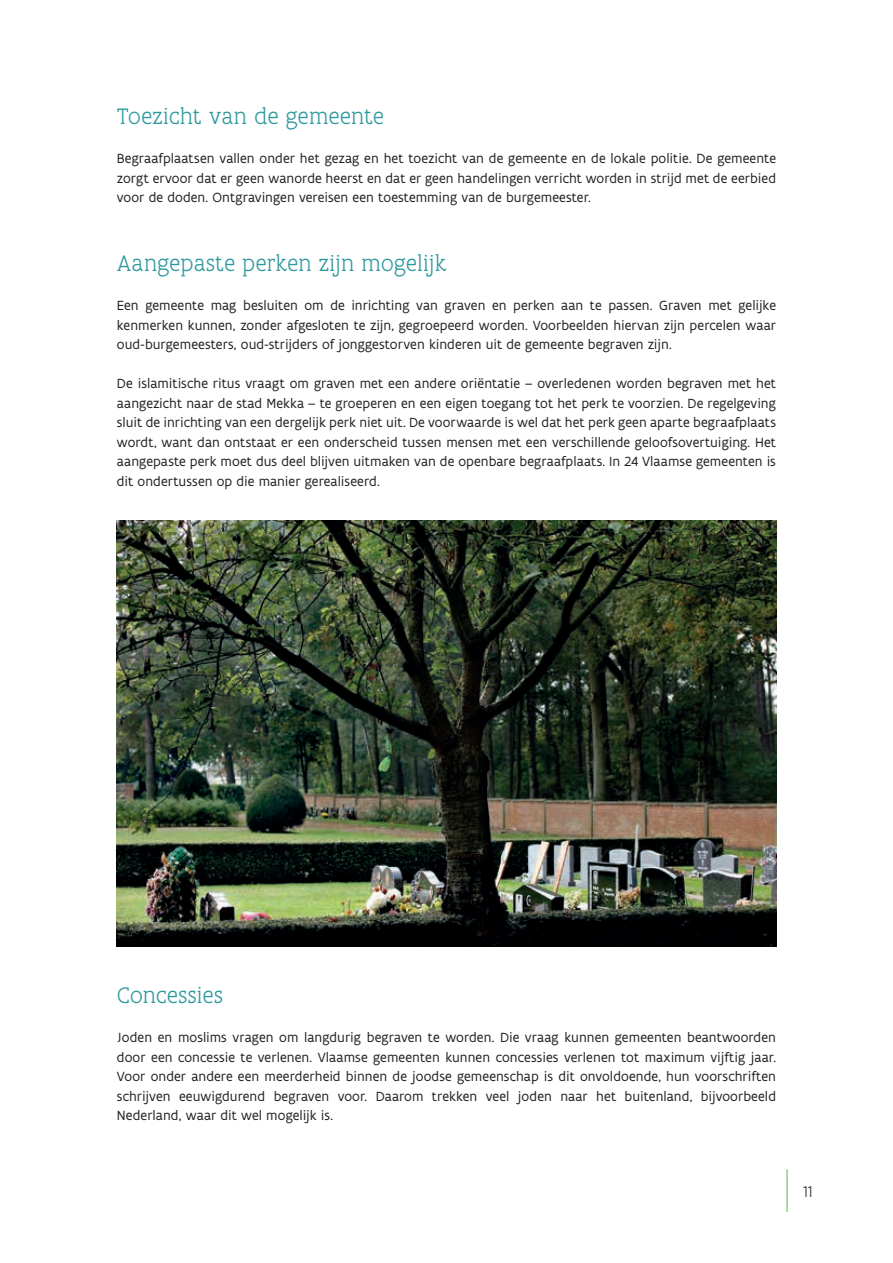
<style>
.page{position:relative;width:893px;height:1263px;background:#fff}
.page>*{position:absolute;margin:0;border:0;box-sizing:border-box;transform-origin:0 0}
.t1{font:300 24px "Flanders Art Serif";color:#2f999d}
.t2{font:300 16.5px "Flanders Art Sans";color:#231f20}
.INHOUD_1{font:14.25px/19.5px "Flanders Art Sans";letter-spacing:.005em;color:#231f20;text-align:justify}
</style>
<div class="page">
<hr style="left:787px;top:1169px;width:1px;height:43px;background:#56b947">
<img style="left:117px;top:521px;width:659px;height:425px">
<h4 class="t1" style="left:117px;top:102px;width:269px">Toezicht van de gemeente</h4>
<p class="INHOUD_1" style="left:117px;top:149px;width:661px">Begraafplaatsen vallen onder het gezag en het toezicht van de gemeente en de lokale politie. De gemeente zorgt ervoor dat er geen wanorde heerst en dat er geen handelingen verricht worden in strijd met de eerbied voor de doden. Ontgravingen vereisen een toestemming van de burgemeester.</p>
<h4 class="t1" style="left:117px;top:249px;width:330px">Aangepaste perken zijn mogelijk</h4>
<p class="INHOUD_1" style="left:117px;top:296px;width:661px">Een gemeente mag besluiten om de inrichting van graven en perken aan te passen. Graven met gelijke kenmerken kunnen, zonder afgesloten te zijn, gegroepeerd worden. Voorbeelden hiervan zijn percelen waar oud-burgemeesters, oud-strijders of jonggestorven kinderen uit de gemeente begraven zijn.</p>
<p class="INHOUD_1" style="left:117px;top:374px;width:661px">De islamitische ritus vraagt om graven met een andere oriëntatie – overledenen worden begraven met het aangezicht naar de stad Mekka – te groeperen en een eigen toegang tot het perk te voorzien. De regelgeving sluit de inrichting van een dergelijk perk niet uit. De voorwaarde is wel dat het perk geen aparte begraafplaats wordt, want dan ontstaat er een onderscheid tussen mensen met een verschillende geloofsovertuiging. Het aangepaste perk moet dus deel blijven uitmaken van de openbare begraafplaats. In 24 Vlaamse gemeenten is dit ondertussen op die manier gerealiseerd.</p>
<h4 class="t1" style="left:117px;top:981px;width:108px">Concessies</h4>
<p class="INHOUD_1" style="left:117px;top:1028px;width:661px">Joden en moslims vragen om langdurig begraven te worden. Die vraag kunnen gemeenten beantwoorden door een concessie te verlenen. Vlaamse gemeenten kunnen concessies verlenen tot maximum vijftig jaar.<br>Voor onder andere een meerderheid binnen de joodse gemeenschap is dit onvoldoende, hun voorschriften schrijven eeuwigdurend begraven voor. Daarom trekken veel joden naar het buitenland, bijvoorbeeld Nederland, waar dit wel mogelijk is.</p>
<p class="t2" style="left:803px;top:1182px;width:11px">11</p>
</div>
